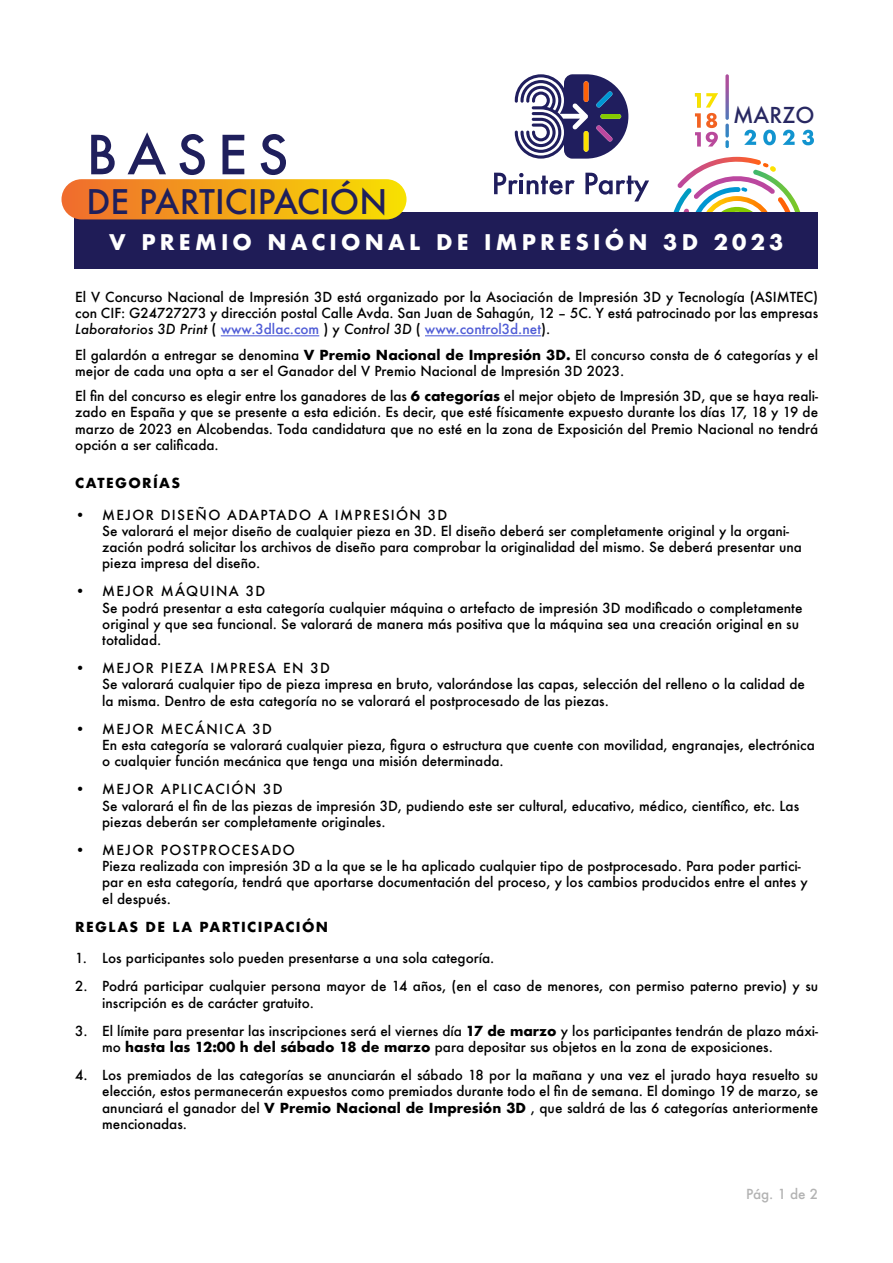
<style>
.page{position:relative;width:893px;height:1263px;background:#fff}
.page>*{position:absolute;margin:0;border:0;box-sizing:border-box;transform-origin:0 0}
.t1{font:500 52.5px "Futura";letter-spacing:.2em;color:#1f1f5c}
.t2{font:500 33px "Futura";color:#1f1f5c}
.t3{font:500 21.45px "Futura";color:#282862}
.t4{font:700 21px "Futura";letter-spacing:.2em;color:#fff}
.t5{font:500 13.5px/16.2px "Futura";color:#000}
.t6{font:700 13.5px "Futura";letter-spacing:.1em;color:#000}
.t7{font:500 13.5px "Futura";color:#b3b3b3}
.s1{font-style:italic}
.s2{color:#4f5cd6}
.s3{font-weight:700}
</style>
<div class="page">
<svg style="left:673px;top:157px;width:128px;height:55px"></svg>
<div style="left:75px;top:212px;width:743px;height:56px;background:#1f1c57"></div>
<svg style="left:515px;top:74px;width:113px;height:85px"></svg>
<svg style="left:494px;top:173px;width:81px;height:22px"></svg>
<svg style="left:585px;top:173px;width:64px;height:28px"></svg>
<svg style="left:695px;top:93px;width:23px;height:54px"></svg>
<svg style="left:744px;top:130px;width:12px;height:15px"></svg>
<svg style="left:763px;top:130px;width:13px;height:15px"></svg>
<svg style="left:783px;top:130px;width:12px;height:15px"></svg>
<svg style="left:802px;top:130px;width:12px;height:15px"></svg>
<svg style="left:725px;top:74px;width:4px;height:46px"></svg>
<svg style="left:725px;top:140px;width:4px;height:8px"></svg>
<svg style="left:725px;top:124px;width:4px;height:14px"></svg>
<hr style="left:221px;top:335px;width:98px;height:1px;background:#4f5cd6">
<hr style="left:425px;top:335px;width:116px;height:1px;background:#4f5cd6">
<div style="left:62px;top:179px;width:344px;height:40px;background:linear-gradient(to right,#f06b2e,#f7e101);border-radius:20px"></div>
<h1 class="t1" style="left:86px;top:119px;width:203px">BASES</h1>
<h2 class="t2" style="left:86px;top:179px;width:302px">DE PARTICIPACIÓN</h2>
<h3 class="t3" style="left:733px;top:100px;width:83px">MARZO</h3>
<h3 class="t4" style="left:109px;top:227px;width:676px">V PREMIO NACIONAL DE IMPRESIÓN 3D 2023</h3>
<p class="t5" style="left:75px;top:289px;width:744px;text-align:justify">El V Concurso Nacional de Impresión 3D está organizado por la Asociación de Impresión 3D y Tecnología (ASIMTEC) con CIF: G24727273 y dirección postal Calle Avda. San Juan de Sahagún, 12 – 5C. Y está patrocinado por las empresas <span class="s1">Laboratorios 3D Print</span> ( <span class="s2">www.3dlac.com</span> ) y <span class="s1">Control 3D</span> ( <span class="s2">www.control3d.net</span>).</p>
<p class="t5" style="left:75px;top:346px;width:744px">El galardón a entregar se denomina <span class="s3">V Premio Nacional de Impresión 3D.</span> El concurso consta de 6 categorías y el mejor de cada una opta a ser el Ganador del V Premio Nacional de Impresión 3D 2023.</p>
<p class="t5" style="left:75px;top:388px;width:744px;text-align:justify">El fin del concurso es elegir entre los ganadores de las <span class="s3">6 categorías</span> el mejor objeto de Impresión 3D, que se haya reali&shy;zado en España y que se presente a esta edición. Es decir, que esté físicamente expuesto durante los días 17, 18 y 19 de marzo de 2023 en Alcobendas. Toda candidatura que no esté en la zona de Exposición del Premio Nacional no tendrá opción a ser calificada.</p>
<p class="t6" style="left:75px;top:474px;width:106px">CATEGORÍAS</p>
<p class="t5" style="left:102px;top:506px;width:701px;text-indent:-27px">• MEJOR DISEÑO ADAPTADO A IMPRESIÓN 3D<br>Se valorará el mejor diseño de cualquier pieza en 3D. El diseño deberá ser completamente original y la organi&shy;zación podrá solicitar los archivos de diseño para comprobar la originalidad del mismo. Se deberá presentar una pieza impresa del diseño.</p>
<p class="t5" style="left:102px;top:583px;width:702px;text-indent:-27px">• MEJOR MÁQUINA 3D<br>Se podrá presentar a esta categoría cualquier máquina o artefacto de impresión 3D modificado o completamente original y que sea funcional. Se valorará de manera más positiva que la máquina sea una creación original en su totalidad.</p>
<p class="t5" style="left:102px;top:660px;width:704px;text-indent:-27px">• MEJOR PIEZA IMPRESA EN 3D<br>Se valorará cualquier tipo de pieza impresa en bruto, valorándose las capas, selección del relleno o la calidad de la misma. Dentro de esta categoría no se valorará el postprocesado de las piezas.</p>
<p class="t5" style="left:102px;top:720px;width:714px;text-indent:-27px">• MEJOR MECÁNICA 3D<br>En esta categoría se valorará cualquier pieza, figura o estructura que cuente con movilidad, engranajes, electrónica o cualquier función mecánica que tenga una misión determinada.</p>
<p class="t5" style="left:102px;top:781px;width:698px;text-indent:-27px">• MEJOR APLICACIÓN 3D<br>Se valorará el fin de las piezas de impresión 3D, pudiendo este ser cultural, educativo, médico, científico, etc. Las piezas deberán ser completamente originales.</p>
<p class="t5" style="left:102px;top:842px;width:707px;text-indent:-27px">• MEJOR POSTPROCESADO<br>Pieza realizada con impresión 3D a la que se le ha aplicado cualquier tipo de postprocesado. Para poder partici&shy;par en esta categoría, tendrá que aportarse documentación del proceso, y los cambios producidos entre el antes y el después.</p>
<p class="t6" style="left:75px;top:917px;width:254px">REGLAS DE LA PARTICIPACIÓN</p>
<p class="t5" style="left:75px;top:950px;width:421px">1. Los participantes solo pueden presentarse a una sola categoría.</p>
<p class="t5" style="left:102px;top:978px;width:717px;text-indent:-27px">2. Podrá participar cualquier persona mayor de 14 años, (en el caso de menores, con permiso paterno previo) y su inscripción es de carácter gratuito.</p>
<p class="t5" style="left:102px;top:1022px;width:717px;text-indent:-27px">3. El límite para presentar las inscripciones será el viernes día <span class="s3">17 de marzo</span> y los participantes tendrán de plazo máxi&shy;mo <span class="s3">hasta las 12:00 h del sábado 18 de marzo</span> para depositar sus objetos en la zona de exposiciones.</p>
<p class="t5" style="left:102px;top:1067px;width:717px;text-align:justify;text-indent:-27px">4. Los premiados de las categorías se anunciarán el sábado 18 por la mañana y una vez el jurado haya resuelto su elección, estos permanecerán expuestos como premiados durante todo el fin de semana. El domingo 19 de marzo, se anunciará el ganador del <span class="s3">V Premio Nacional de Impresión 3D</span> , que saldrá de las 6 categorías anteriormente mencionadas.</p>
<p class="t7" style="left:746px;top:1185px;width:74px">Pág. 1 de 2</p>
</div>
